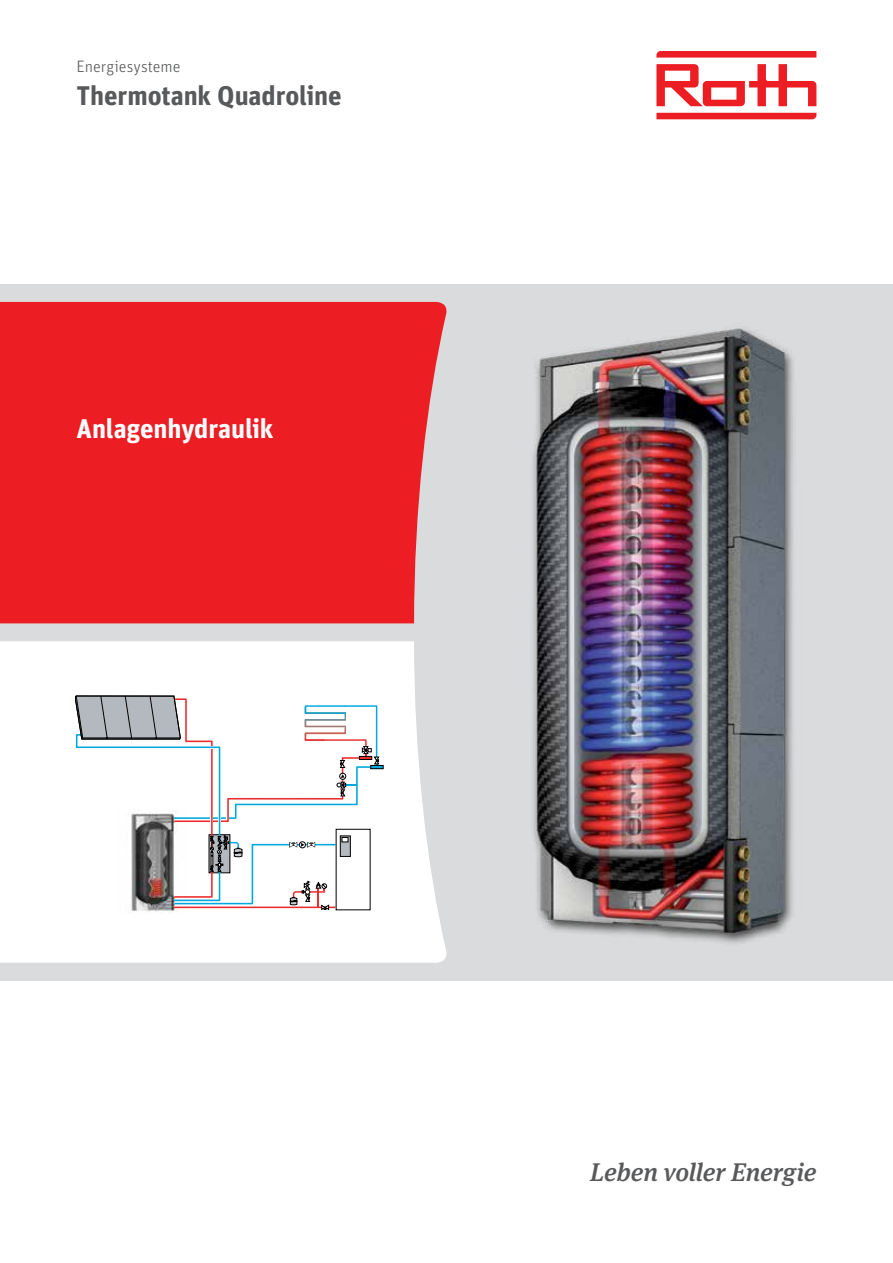
<style>
.page{position:relative;width:893px;height:1263px;background:#fff}
.page>*{position:absolute;margin:0;border:0;box-sizing:border-box;transform-origin:0 0}
.t1{font:700 27px "Unit OT";letter-spacing:-.005em;color:#58595b}
.t2{font:700 27px "Unit OT";letter-spacing:-.005em;color:#fff}
.t3{font:italic 500 25.5px "Meta Serif OT";letter-spacing:-.005em;color:#58595b}
.t4{font:300 16.5px "Unit OT";color:#58595b}
</style>
<div class="page">
<svg style="left:656px;top:113px;width:160px;height:6px"></svg>
<svg style="left:656px;top:51px;width:160px;height:7px"></svg>
<svg style="left:656px;top:64px;width:160px;height:42px"></svg>
<div style="left:0;top:284px;width:893px;height:697px;background:#dadbdc"></div>
<div style="left:0;top:302px;width:447px;height:321px;background:#ed1d24"></div>
<svg style="left:0;top:641px;width:447px;height:322px;background:#fbfbfb"></svg>
<img style="left:117px;top:910px;width:70px;height:4px">
<div style="left:370px;top:765px;width:13px;height:4px;border:1px solid #000"></div>
<svg style="left:75px;top:696px;width:304px;height:214px;background:#dce2e5"></svg>
<img style="left:533px;top:328px;width:260px;height:615px">
<p class="t4" style="left:77px;top:57px;width:106px">Energiesysteme</p>
<p class="t1" style="left:77px;top:78px;width:267px">Thermotank Quadroline</p>
<p class="t2" style="left:77px;top:411px;width:198px">Anlagenhydraulik</p>
<p class="t3" style="left:590px;top:1155px;width:228px">Leben voller Energie</p>
</div>
